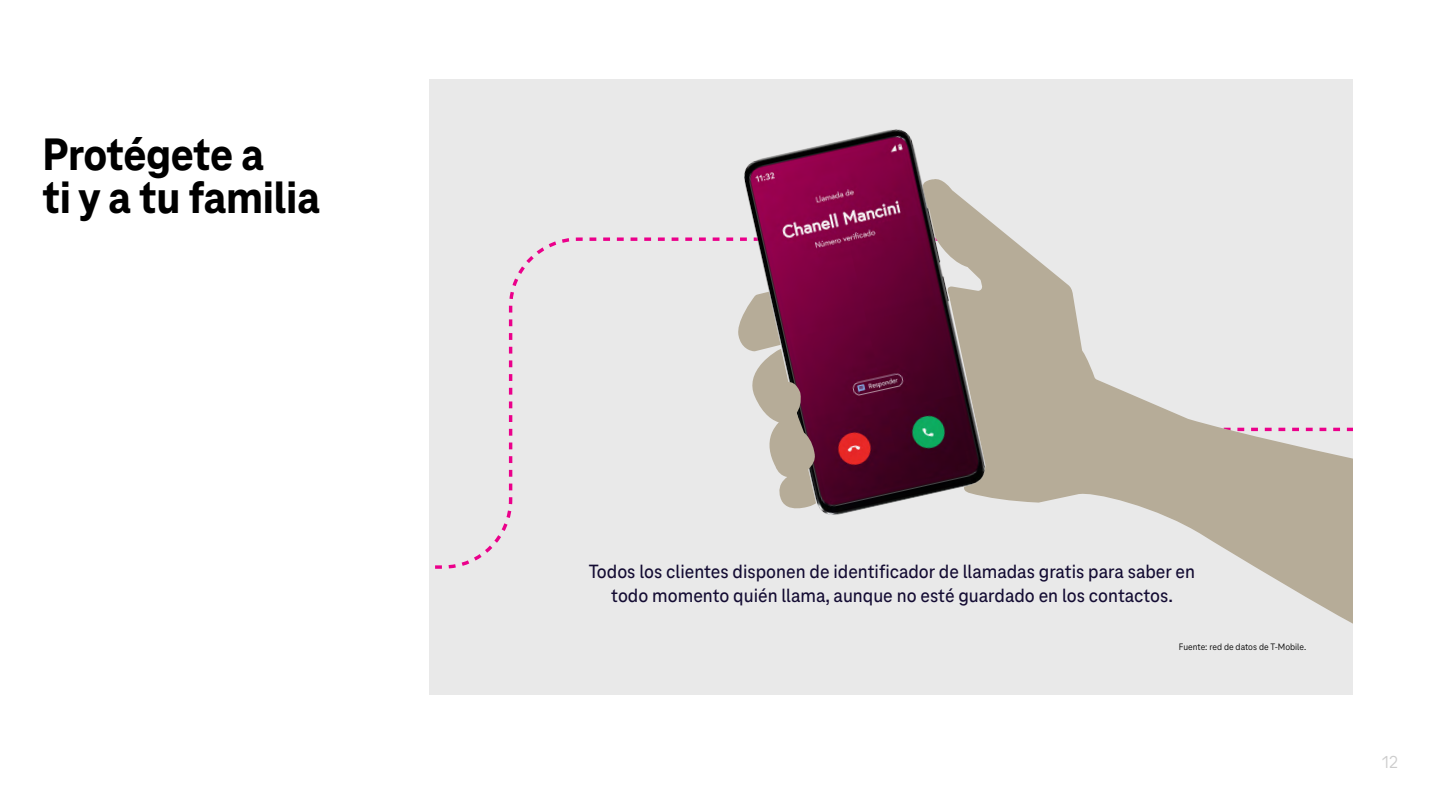
<style>
.page{position:relative;width:1440px;height:810px;background:#fff}
.page>*{position:absolute;margin:0;border:0;box-sizing:border-box;transform-origin:0 0}
.t1{font:800 47.25px/42.5px "Tele Neo";letter-spacing:-.005em;color:#000}
.t2{font:500 19.95px/24px "Tele Neo";color:#140c33;text-align:center}
.t3{font:18px "Tele Neo";color:#ccc}
.t4{font:9.75px "Tele Neo";color:#000}
</style>
<div class="page">
<div style="left:429px;top:80px;width:923px;height:615px;background:#e9e9e9"></div>
<svg style="left:994px;top:224px;width:358px;height:399px"></svg>
<img style="left:740px;top:129px;width:254px;height:386px">
<svg style="left:738px;top:292px;width:78px;height:217px"></svg>
<h1 class="t1" style="left:43px;top:134px;width:279px">Protégete a<br>ti y a tu familia</h1>
<p class="t2" style="left:589px;top:560px;width:608px">Todos los clientes disponen de identificador de llamadas gratis para saber en todo momento quién llama, aunque no esté guardado en los contactos.</p>
<p class="t4" style="left:1179px;top:642px;width:129px">Fuente: red de datos de T-Mobile.</p>
<p class="t3" style="left:1382px;top:752px;width:17px">12</p>
</div>
